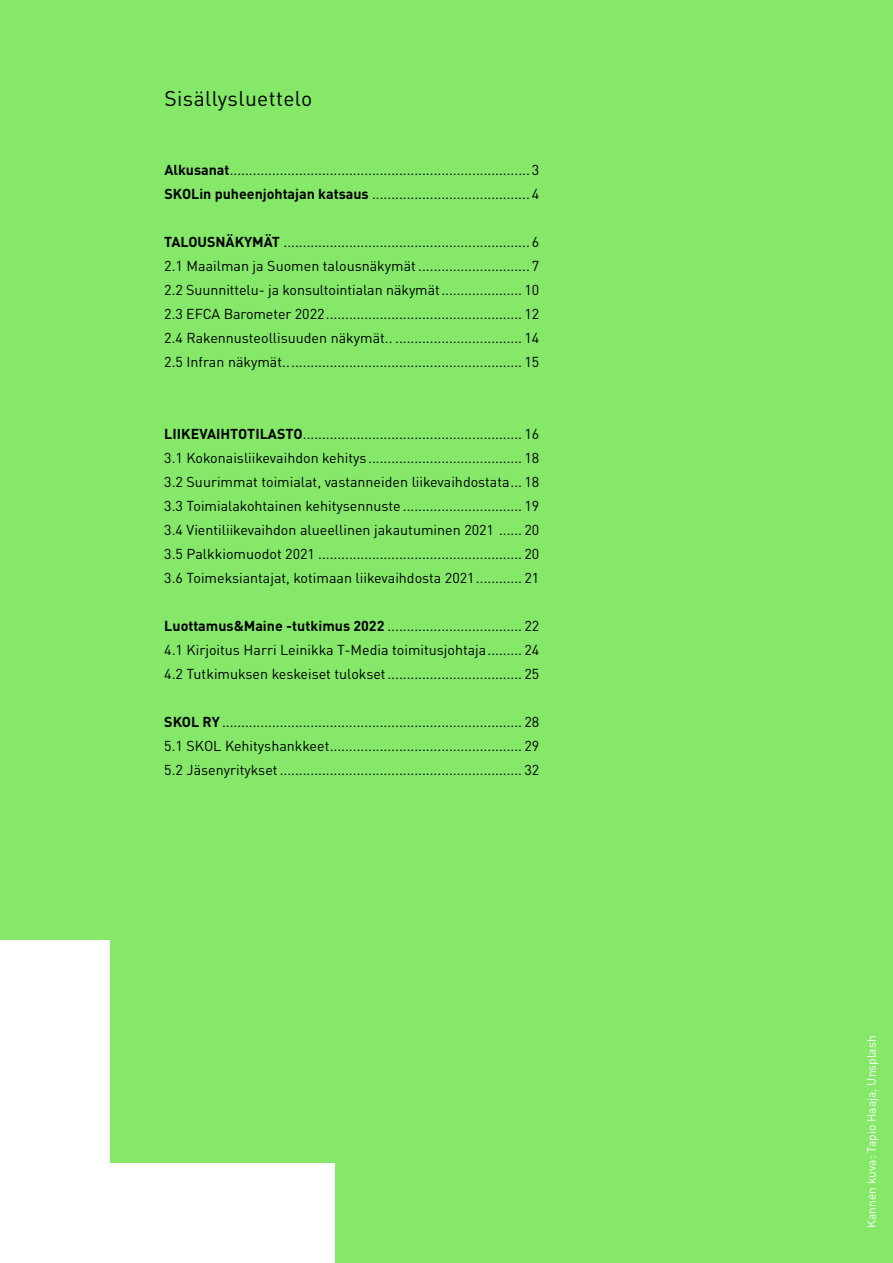
<style>
.page{position:relative;width:893px;height:1263px;background:#85e869}
.page>*{position:absolute;margin:0;border:0;box-sizing:border-box;transform-origin:0 0}
.t1{font:21px "DIN Pro";letter-spacing:.02em;color:#000}
.t2{font:14.25px/24px "DIN Pro";color:#000;text-align:justify}
.t3{font:12px "DIN Pro";color:#fff}
.s1{font-weight:700}
</style>
<div class="page">
<div style="left:0;top:1164px;width:335px;height:99px;background:#fff"></div>
<div style="left:0;top:941px;width:109px;height:322px;background:#fff"></div>
<h1 class="t1" style="left:164px;top:82px;width:150px">Sisällysluettelo</h1>
<p class="t2" style="left:164px;top:157px;width:377px"><span class="s1">Alkusanat</span>.............................................................................. 3<br><span class="s1">SKOLin puheenjohtajan katsaus</span> ......................................... 4</p>
<p class="t2" style="left:164px;top:229px;width:377px"><span class="s1">TALOUSNÄKYMÄT</span> ................................................................ 6<br>2.1 Maailman ja Suomen talousnäkymät ............................. 7<br>2.2 Suunnittelu- ja konsultointialan näkymät..................... 10<br>2.3 EFCA Barometer 2022................................................... 12<br>2.4 Rakennusteollisuuden näkymät.. ................................. 14<br>2.5 Infran näkymät.............................................................. 15</p>
<p class="t2" style="left:164px;top:421px;width:377px"><span class="s1">LIIKEVAIHTOTILASTO</span>......................................................... 16<br>3.1 Kokonaisliikevaihdon kehitys........................................ 18<br>3.2 Suurimmat toimialat, vastanneiden liikevaihdostata... 18<br>3.3 Toimialakohtainen kehitysennuste ............................... 19<br>3.4 Vientiliikevaihdon alueellinen jakautuminen 2021 ...... 20<br>3.5 Palkkiomuodot 2021 ..................................................... 20<br>3.6 Toimeksiantajat, kotimaan liikevaihdosta 2021............ 21</p>
<p class="t2" style="left:164px;top:613px;width:377px"><span class="s1">Luottamus&amp;Maine -tutkimus 2022</span> ................................... 22<br>4.1 Kirjoitus Harri Leinikka T-Media toimitusjohtaja......... 24<br>4.2 Tutkimuksen keskeiset tulokset................................... 25</p>
<p class="t2" style="left:164px;top:709px;width:377px"><span class="s1">SKOL RY</span> .............................................................................. 28<br>5.1 SKOL Kehityshankkeet.................................................. 29<br>5.2 Jäsenyritykset............................................................... 32</p>
<p class="t3" style="left:862px;top:1228px;width:194px;rotate:-90deg">Kannen kuva: Tapio Haaja, Unsplash</p>
</div>
